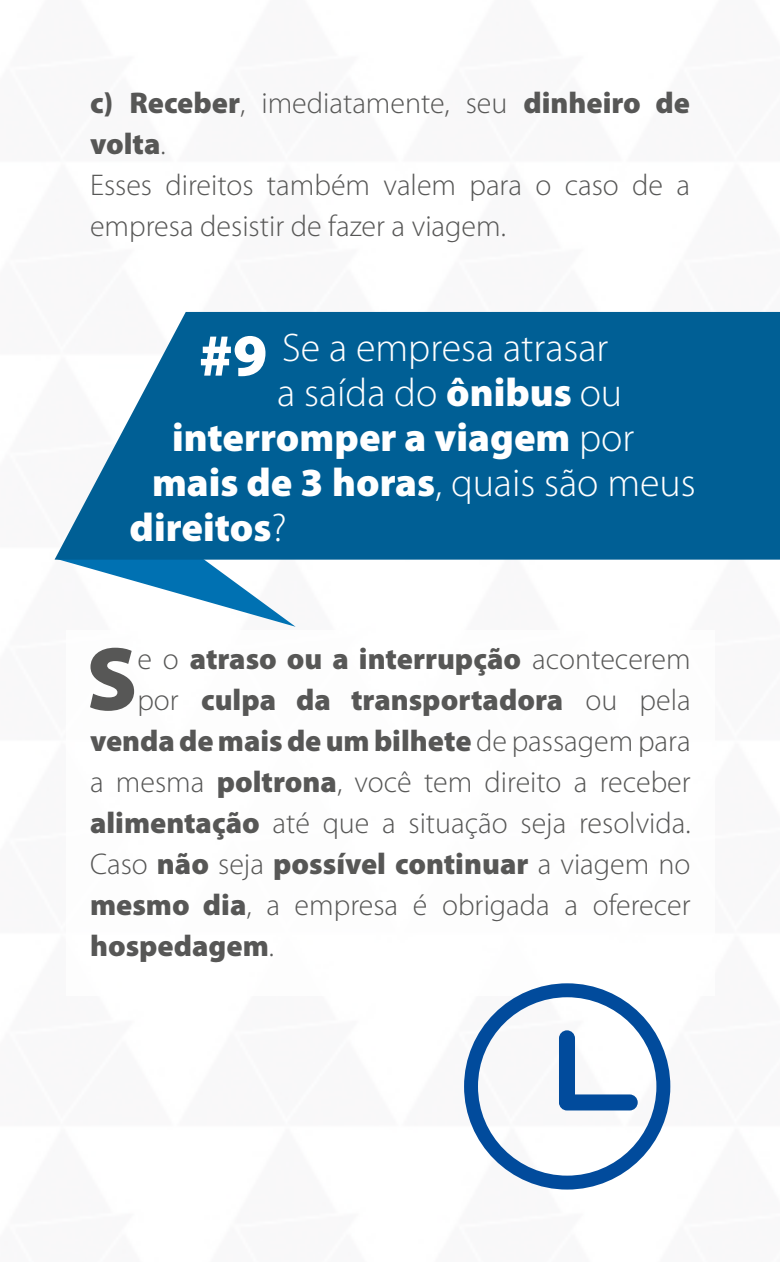
<style>
.page{position:relative;width:780px;height:1262px;background:#fff}
.page>*{position:absolute;margin:0;border:0;box-sizing:border-box;transform-origin:0 0}
.t1{font:900 90.75px "Myriad Pro";color:#575756}
.t2{font:900 60px "Myriad Pro";color:#fff}
.t3{font:300 40px "Myriad Pro";color:#fff}
.t4{font:900 40px "Myriad Pro";color:#fff}
.t5{font:300 30px/41px "Myriad Pro";color:#575756}
.t6{font:900 30px "Myriad Pro";color:#575756}
.s1{font-weight:900}
.s2{font-weight:300}
</style>
<div class="page">
<svg style="left:55px;top:559px;width:240px;height:67px"></svg>
<svg style="left:55px;top:312px;width:725px;height:247px;fill:#005f95"></svg>
<svg style="left:464px;top:983px;width:206px;height:206px"></svg>
<div style="left:559px;top:1030px;width:16px;height:79px;background:#014b9c;border-radius:8px"></div>
<div style="left:559px;top:1094px;width:78px;height:16px;background:#014b9c;border-radius:8px"></div>
<p class="t5" style="left:90px;top:82px;width:601px"><span class="s1">c) Receber</span>, imediatamente, seu <span class="s1">dinheiro de volta</span>.<br>Esses direitos também valem para o caso de a empresa desistir de fazer a viagem.</p>
<h3 class="t3" style="left:282px;top:323px;width:328px">Se a empresa atrasar</h3>
<h3 class="t3" style="left:277px;top:368px;width:346px">a saída do <span class="s1">ônibus</span> ou</h3>
<h3 class="t4" style="left:172px;top:410px;width:464px">interromper a viagem <span class="s2">por</span></h3>
<h3 class="t3" style="left:152px;top:458px;width:545px"><span class="s1">mais de 3 horas</span>, quais são meus</h3>
<h3 class="t4" style="left:130px;top:500px;width:159px">direitos<span class="s2">?</span></h3>
<h2 class="t2" style="left:199px;top:315px;width:70px">#9</h2>
<h1 class="t1" style="left:86px;top:618px;width:52px">S</h1>
<p class="t6" style="left:137px;top:638px;width:554px"><span class="s2">e o</span> atraso ou a interrupção <span class="s2">acontecerem</span></p>
<p class="t6" style="left:137px;top:679px;width:554px"><span class="s2">por</span> culpa da transportadora <span class="s2">ou pela</span></p>
<p class="t6" style="left:90px;top:721px;width:602px">venda de mais de um bilhete <span class="s2">de passagem para</span></p>
<p class="t5" style="left:90px;top:761px;width:602px">a mesma <span class="s1">poltrona</span>, você tem direito a receber</p>
<p class="t5" style="left:90px;top:802px;width:602px"><span class="s1">alimentação</span> até que a situação seja resolvida.</p>
<p class="t6" style="left:90px;top:844px;width:602px"><span class="s2">Caso</span> não <span class="s2">seja</span> possível continuar <span class="s2">a viagem no</span></p>
<p class="t5" style="left:90px;top:884px;width:602px"><span class="s1">mesmo dia</span>, a empresa é obrigada a oferecer</p>
<p class="t6" style="left:90px;top:926px;width:185px">hospedagem<span class="s2">.</span></p>
</div>
